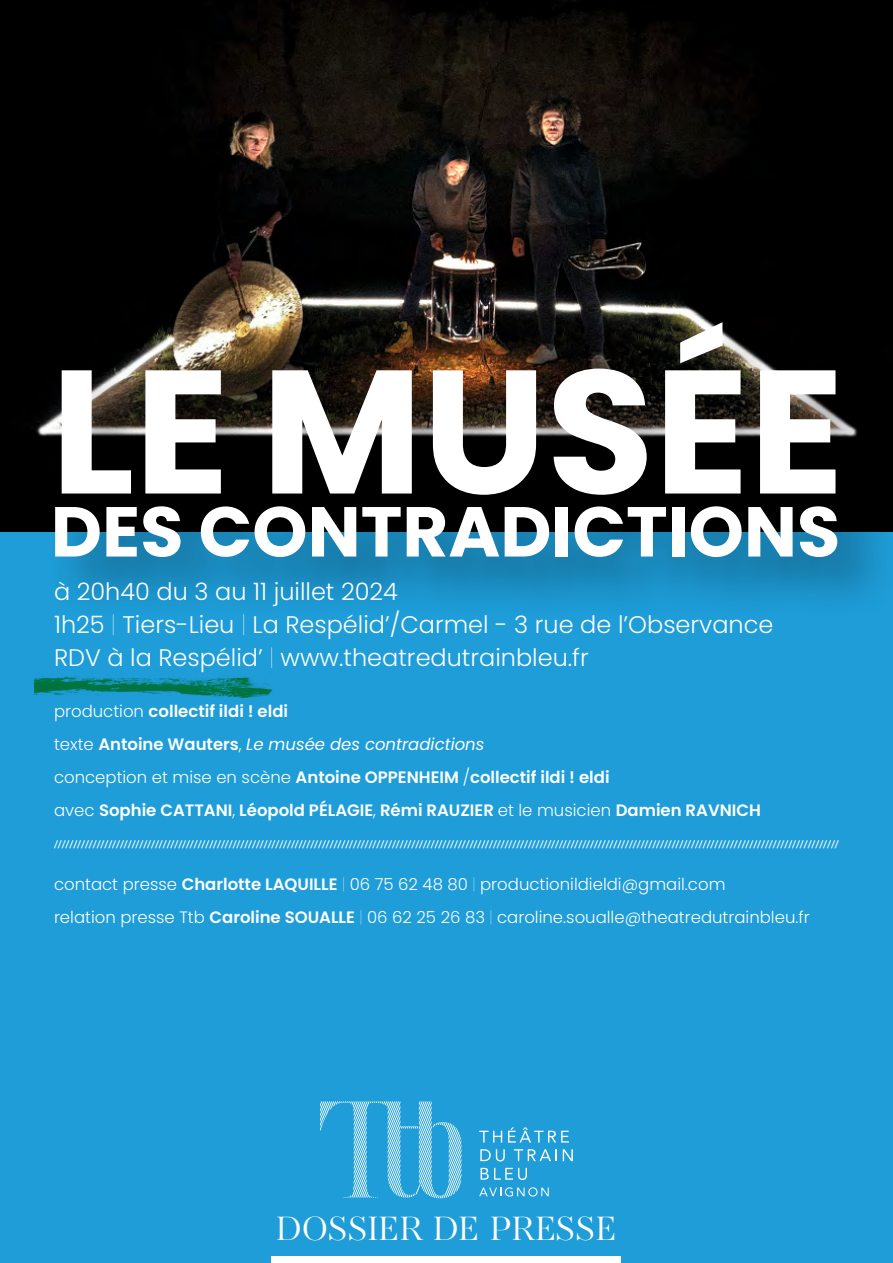
<style>
.page{position:relative;width:893px;height:1263px;background:#fff}
.page>*{position:absolute;margin:0;border:0;box-sizing:border-box;transform-origin:0 0}
.t1{font:700 175.5px "Poppins";color:#fff}
.t2{font:700 70.5px "Poppins";color:#fff}
.t3{font:300 34.5px "AW Conqueror Std Didot";color:#fff}
.t4{font:300 24px/33px "Poppins";color:#fff}
.t5{font:600 16.5px/33px "Poppins";color:#fff}
.t6{font:300 16.5px/33px "Poppins";color:#fff}
.t7{font:800 10.5px "Avenir LT Std";color:#fff}
.s1{font-weight:100}
.s2{font-weight:300}
.s3{font-weight:400;font-style:italic}
.s4{font-weight:600}
</style>
<div class="page">
<div style="left:0;top:531px;width:893px;height:732px;background:#1e9dd8"></div>
<img style="left:0;top:0;width:893px;height:531px">
<div style="left:45px;top:316px;width:848px;height:305px;background:#000;opacity:.4"></div>
<svg style="left:479px;top:1131px;width:23px;height:11px"></svg>
<svg style="left:508px;top:1127px;width:61px;height:15px"></svg>
<svg style="left:480px;top:1149px;width:25px;height:12px"></svg>
<svg style="left:514px;top:1149px;width:43px;height:12px"></svg>
<svg style="left:563px;top:1149px;width:10px;height:12px"></svg>
<svg style="left:481px;top:1168px;width:46px;height:12px"></svg>
<svg style="left:479px;top:1187px;width:70px;height:9px"></svg>
<svg style="left:320px;top:1101px;width:141px;height:97px"></svg>
<div style="left:272px;top:1257px;width:349px;height:6px;background:#fff"></div>
<img style="left:34px;top:676px;width:238px;height:22px">
<h1 class="t1" style="left:51px;top:330px;width:795px">LE MUSÉE</h1>
<h2 class="t2" style="left:51px;top:491px;width:791px">DES CONTRADICTIONS</h2>
<h3 class="t4" style="left:54px;top:575px;width:721px">à 20h40 du 3 au 11 juillet 2024<br>1h25 <span class="s1">|</span> Tiers-Lieu <span class="s1">|</span> La Respélid’/Carmel - 3 rue de l’Observance<br>RDV à la Respélid’ <span class="s1">|</span> www.theatredutrainbleu.fr</h3>
<h3 class="t5" style="left:54px;top:695px;width:708px"><span class="s2">production</span> collectif ildi ! eldi<br><span class="s2">texte</span> Antoine Wauters<span class="s2">,</span> <span class="s3">Le musée des contradictions<br></span><span class="s2">conception et mise en scène</span> Antoine OPPENHEIM <span class="s2">/</span>collectif ildi ! eldi<br><span class="s2">avec</span> Sophie CATTANI<span class="s2">,</span> Léopold PÉLAGIE<span class="s2">,</span> Rémi RAUZIER <span class="s2">et le musicien</span> Damien RAVNICH</h3>
<p class="t7" style="left:54px;top:839px;width:786px">//////////////////////////////////////////////////////////////////////////////////////////////////////////////////////////////////////////////////////////////////////////////////////////////////////////</p>
<h3 class="t6" style="left:54px;top:868px;width:757px">contact presse <span class="s4">Charlotte LAQUILLE</span> <span class="s1">|</span> 06 75 62 48 80 <span class="s1">|</span> productionildieldi@gmail.com<br>relation presse Ttb <span class="s4">Caroline SOUALLE</span> <span class="s1">|</span> 06 62 25 26 83 <span class="s1">|</span> caroline.soualle@theatredutrainbleu.fr</h3>
<h3 class="t3" style="left:276px;top:1212px;width:342px">DOSSIER DE PRESSE</h3>
</div>
